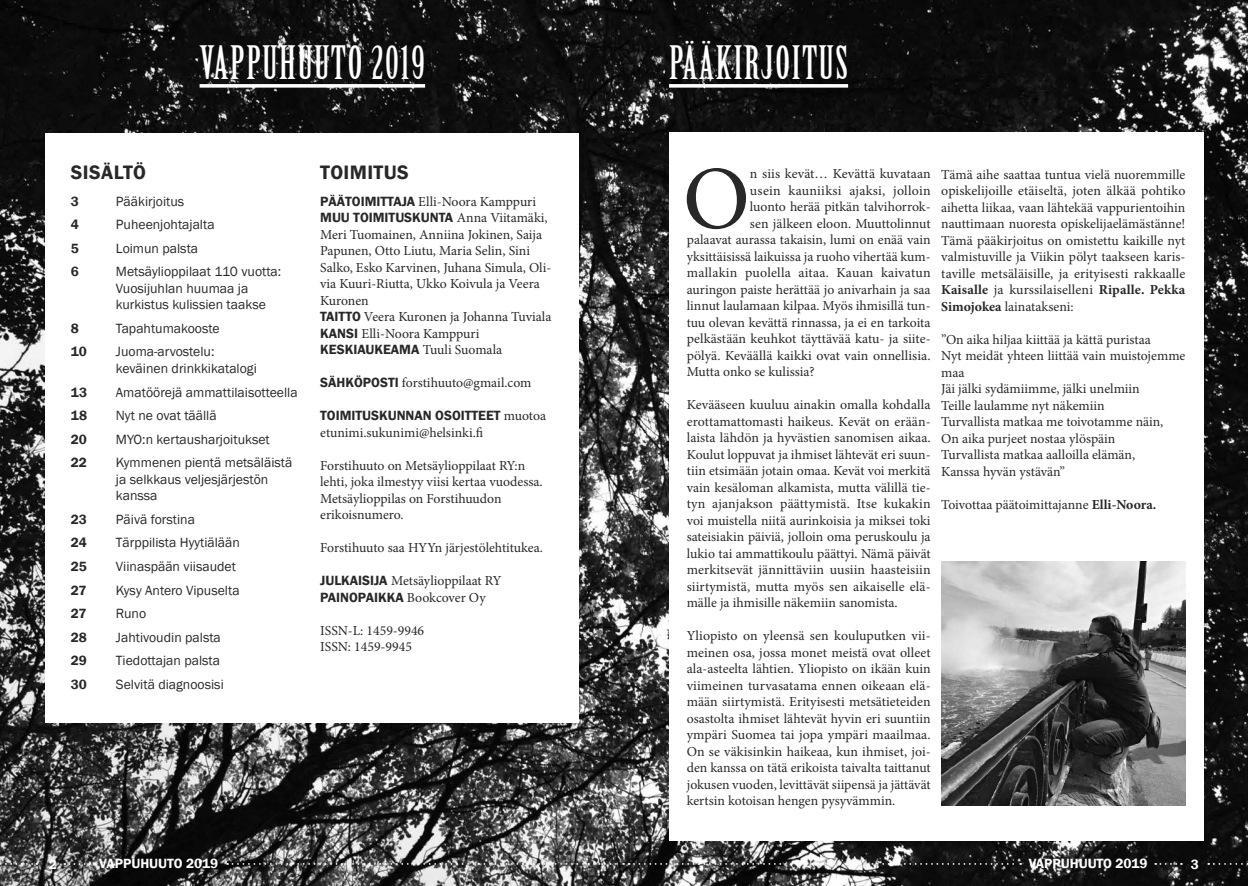
<style>
.page{position:relative;width:1248px;height:886px;background:#fff}
.page>*{position:absolute;margin:0;border:0;box-sizing:border-box;transform-origin:0 0}
.t1{font:89.88px "Minion Pro";color:#292829}
.t2{font:45px "Birch Std";letter-spacing:.04em;color:#fff}
.t3{font:600 20px "Franklin Gothic";letter-spacing:.02em;color:#292829}
.t4{font:13.75px/16.5px "Minion Pro";color:#292829}
.t5{font:13.75px/16.5px "Franklin Gothic";color:#292829}
.t6{font:600 13.75px "Franklin Gothic";color:#292829}
.t7{font:600 13.75px "Franklin Gothic";color:#fff}
.t8{font:13.75px "Minion Pro";letter-spacing:.02em;color:#292829}
.s1{font-family:"Franklin Gothic";font-weight:600}
.s2{font-family:"Minion Pro";font-weight:400}
.s3{font-weight:700}
</style>
<div class="page">
<img style="left:0;top:0;width:1247px;height:886px">
<div style="left:669px;top:133px;width:533px;height:708px;background:#fff"></div>
<div style="left:45px;top:133px;width:534px;height:589px;background:#fff"></div>
<svg style="left:669px;top:84px;width:179px;height:4px"></svg>
<svg style="left:199px;top:84px;width:226px;height:4px"></svg>
<img style="left:941px;top:561px;width:244px;height:244px">
<svg style="left:0;top:863px;width:37px;height:2px"></svg>
<svg style="left:64px;top:863px;width:31px;height:2px"></svg>
<svg style="left:227px;top:863px;width:794px;height:2px;background:#7b7b7b"></svg>
<svg style="left:1155px;top:863px;width:26px;height:2px"></svg>
<svg style="left:1208px;top:863px;width:40px;height:2px"></svg>
<h2 class="t2" style="left:199px;top:37px;width:227px">VAPPUHUUTO 2019</h2>
<h2 class="t2" style="left:669px;top:37px;width:181px">PÄÄKIRJOITUS</h2>
<h3 class="t3" style="left:71px;top:160px;width:77px">SISÄLTÖ</h3>
<h3 class="t3" style="left:320px;top:160px;width:90px">TOIMITUS</h3>
<p class="t6" style="left:71px;top:192px;width:10px">3</p>
<p class="t5" style="left:116px;top:193px;width:70px">Pääkirjoitus</p>
<p class="t6" style="left:71px;top:216px;width:10px">4</p>
<p class="t5" style="left:116px;top:217px;width:100px">Puheenjohtajalta</p>
<p class="t6" style="left:71px;top:240px;width:10px">5</p>
<p class="t5" style="left:116px;top:240px;width:84px">Loimun palsta</p>
<p class="t6" style="left:71px;top:263px;width:10px">6</p>
<p class="t5" style="left:116px;top:264px;width:167px">Metsäylioppilaat 110 vuotta:<br>Vuosijuhlan huumaa ja kurkistus kulissien taakse</p>
<p class="t6" style="left:71px;top:320px;width:10px">8</p>
<p class="t5" style="left:116px;top:320px;width:105px">Tapahtumakooste</p>
<p class="t6" style="left:71px;top:343px;width:18px">10</p>
<p class="t5" style="left:116px;top:344px;width:142px">Juoma-arvostelu: keväinen drinkkikatalogi</p>
<p class="t6" style="left:71px;top:383px;width:18px">13</p>
<p class="t5" style="left:116px;top:384px;width:183px">Amatöörejä ammattilaisotteella</p>
<p class="t6" style="left:71px;top:407px;width:18px">18</p>
<p class="t5" style="left:116px;top:408px;width:102px">Nyt ne ovat täällä</p>
<p class="t6" style="left:71px;top:431px;width:18px">20</p>
<p class="t5" style="left:116px;top:431px;width:155px">MYO:n kertausharjoitukset</p>
<p class="t6" style="left:71px;top:454px;width:18px">22</p>
<p class="t5" style="left:116px;top:455px;width:178px">Kymmenen pientä metsäläistä ja selkkaus veljesjärjestön kanssa</p>
<p class="t6" style="left:71px;top:511px;width:18px">23</p>
<p class="t5" style="left:116px;top:511px;width:81px">Päivä forstina</p>
<p class="t6" style="left:71px;top:534px;width:18px">24</p>
<p class="t5" style="left:116px;top:535px;width:125px">Tärppilista Hyytiälään</p>
<p class="t6" style="left:71px;top:558px;width:18px">25</p>
<p class="t5" style="left:116px;top:558px;width:121px">Viinaspään viisaudet</p>
<p class="t6" style="left:71px;top:581px;width:17px">27</p>
<p class="t5" style="left:116px;top:582px;width:125px">Kysy Antero Vipuselta</p>
<p class="t6" style="left:71px;top:605px;width:17px">27</p>
<p class="t5" style="left:116px;top:606px;width:32px">Runo</p>
<p class="t6" style="left:71px;top:629px;width:18px">28</p>
<p class="t5" style="left:116px;top:629px;width:106px">Jahtivoudin palsta</p>
<p class="t6" style="left:71px;top:652px;width:18px">29</p>
<p class="t5" style="left:116px;top:653px;width:106px">Tiedottajan palsta</p>
<p class="t6" style="left:71px;top:676px;width:18px">30</p>
<p class="t5" style="left:116px;top:676px;width:109px">Selvitä diagnoosisi</p>
<p class="t4" style="left:320px;top:193px;width:217px"><span class="s1">PÄÄTOIMITTAJA</span> Elli-Noora Kamppuri</p>
<p class="t6" style="left:320px;top:209px;width:229px">MUU TOIMITUSKUNTA <span class="s2">Anna Viitamäki,</span></p>
<p class="t4" style="left:320px;top:226px;width:233px">Meri Tuomainen, Anniina Jokinen, Saija Papunen, Otto Liutu, Maria Selin, Sini Salko, Esko Karvinen, Juhana Simula, Oli&shy;via Kuuri-Riutta, Ukko Koivula ja Veera Kuronen<br><span class="s1">TAITTO</span> Veera Kuronen ja Johanna Tuviala <span class="s1">KANSI</span> Elli-Noora Kamppuri</p>
<p class="t6" style="left:320px;top:341px;width:183px">KESKIAUKEAMA <span class="s2">Tuuli Suomala</span></p>
<p class="t4" style="left:320px;top:375px;width:213px"><span class="s1">SÄHKÖPOSTI</span> forstihuuto@gmail.com</p>
<p class="t6" style="left:320px;top:407px;width:227px">TOIMITUSKUNNAN OSOITTEET <span class="s2">muotoa</span></p>
<p class="t4" style="left:320px;top:424px;width:165px">etunimi.sukunimi@helsinki.fi</p>
<p class="t4" style="left:320px;top:457px;width:224px">Forstihuuto on Metsäylioppilaat RY:n lehti, joka ilmestyy viisi kertaa vuodessa.<br>Metsäylioppilas on Forstihuudon erikoisnumero.</p>
<p class="t4" style="left:320px;top:540px;width:224px">Forstihuuto saa HYYn järjestölehtitukea.</p>
<p class="t4" style="left:320px;top:573px;width:183px"><span class="s1">JULKAISIJA</span> Metsäylioppilaat RY</p>
<p class="t6" style="left:320px;top:589px;width:167px">PAINOPAIKKA <span class="s2">Bookcover Oy</span></p>
<p class="t4" style="left:320px;top:622px;width:106px">ISSN-L: 1459-9946<br>ISSN: 1459-9945</p>
<h1 class="t1" style="left:682px;top:139px;width:69px">O</h1>
<p class="t4" style="left:750px;top:166px;width:182px">n siis kevät… Kevättä kuvataan</p>
<p class="t8" style="left:750px;top:181px;width:182px">usein kauniiksi ajaksi, jolloin</p>
<p class="t4" style="left:750px;top:199px;width:182px">luonto herää pitkän talvihorrok-</p>
<p class="t4" style="left:750px;top:215px;width:182px">sen jälkeen eloon. Muuttolinnut</p>
<p class="t4" style="left:686px;top:232px;width:245px">palaavat aurassa takaisin, lumi on enää vain</p>
<p class="t4" style="left:686px;top:248px;width:245px">yksittäisissä laikuissa ja ruoho vihertää kum-</p>
<p class="t4" style="left:686px;top:265px;width:245px">mallakin puolella aitaa. Kauan kaivatun</p>
<p class="t4" style="left:686px;top:281px;width:245px">auringon paiste herättää jo anivarhain ja saa</p>
<p class="t4" style="left:686px;top:298px;width:245px">linnut laulamaan kilpaa. Myös ihmisillä tun-</p>
<p class="t4" style="left:686px;top:314px;width:245px">tuu olevan kevättä rinnassa, ja ei en tarkoita</p>
<p class="t4" style="left:686px;top:331px;width:245px">pelkästään keuhkot täyttävää katu- ja siite-</p>
<p class="t4" style="left:686px;top:347px;width:245px">pölyä. Keväällä kaikki ovat vain onnellisia.</p>
<p class="t4" style="left:686px;top:364px;width:129px">Mutta onko se kulissia?</p>
<p class="t4" style="left:686px;top:397px;width:245px;text-align:justify">Kevääseen kuuluu ainakin omalla kohdalla erottamattomasti haikeus. Kevät on erään&shy;laista lähdön ja hyvästien sanomisen aikaa.<br>Koulut loppuvat ja ihmiset lähtevät eri suun&shy;tiin etsimään jotain omaa. Kevät voi merkitä vain kesäloman alkamista, mutta välillä tie&shy;tyn ajanjakson päättymistä. Itse kukakin voi muistella niitä aurinkoisia ja miksei toki sateisiakin päiviä, jolloin oma peruskoulu ja lukio tai ammattikoulu päättyi. Nämä päivät merkitsevät jännittäviin uusiin haasteisiin siirtymistä, mutta myös sen aikaiselle elä&shy;mälle ja ihmisille näkemiin sanomista.</p>
<p class="t4" style="left:686px;top:628px;width:245px;text-align:justify">Yliopisto on yleensä sen kouluputken vii&shy;meinen osa, jossa monet meistä ovat olleet ala-asteelta lähtien. Yliopisto on ikään kuin viimeinen turvasatama ennen oikeaan elä&shy;mään siirtymistä. Erityisesti metsätieteiden osastolta ihmiset lähtevät hyvin eri suuntiin ympäri Suomea tai jopa ympäri maailmaa.<br>On se väkisinkin haikeaa, kun ihmiset, joi&shy;den kanssa on tätä erikoista taivalta taittanut jokusen vuoden, levittävät siipensä ja jättävät kertsin kotoisan hengen pysyvämmin.</p>
<p class="t4" style="left:941px;top:166px;width:246px;text-align:justify">Tämä aihe saattaa tuntua vielä nuoremmille opiskelijoille etäiseltä, joten älkää pohtiko aihetta liikaa, vaan lähtekää vappurientoihin nauttimaan nuoresta opiskelijaelämästänne!<br>Tämä pääkirjoitus on omistettu kaikille nyt valmistuville ja Viikin pölyt taakseen karis&shy;taville metsäläisille, ja erityisesti rakkaalle <span class="s3">Kaisalle</span> ja kurssilaiselleni <span class="s3">Ripalle. Pekka Simojokea</span> lainatakseni:</p>
<p class="t4" style="left:941px;top:331px;width:245px">”On aika hiljaa kiittää ja kättä puristaa<br>Nyt meidät yhteen liittää vain muistojemme maa<br>Jäi jälki sydämiimme, jälki unelmiin<br>Teille laulamme nyt näkemiin<br>Turvallista matkaa me toivotamme näin,<br>On aika purjeet nostaa ylöspäin<br>Turvallista matkaa aalloilla elämän,<br>Kanssa hyvän ystävän”</p>
<p class="t4" style="left:941px;top:496px;width:216px">Toivottaa päätoimittajanne <span class="s3">Elli-Noora.</span></p>
<p class="t7" style="left:49px;top:855px;width:10px">2</p>
<p class="t7" style="left:99px;top:854px;width:120px">VAPPUHUUTO 2019</p>
<p class="t7" style="left:1028px;top:855px;width:120px">VAPPUHUUTO 2019</p>
<p class="t7" style="left:1190px;top:856px;width:10px">3</p>
</div>
